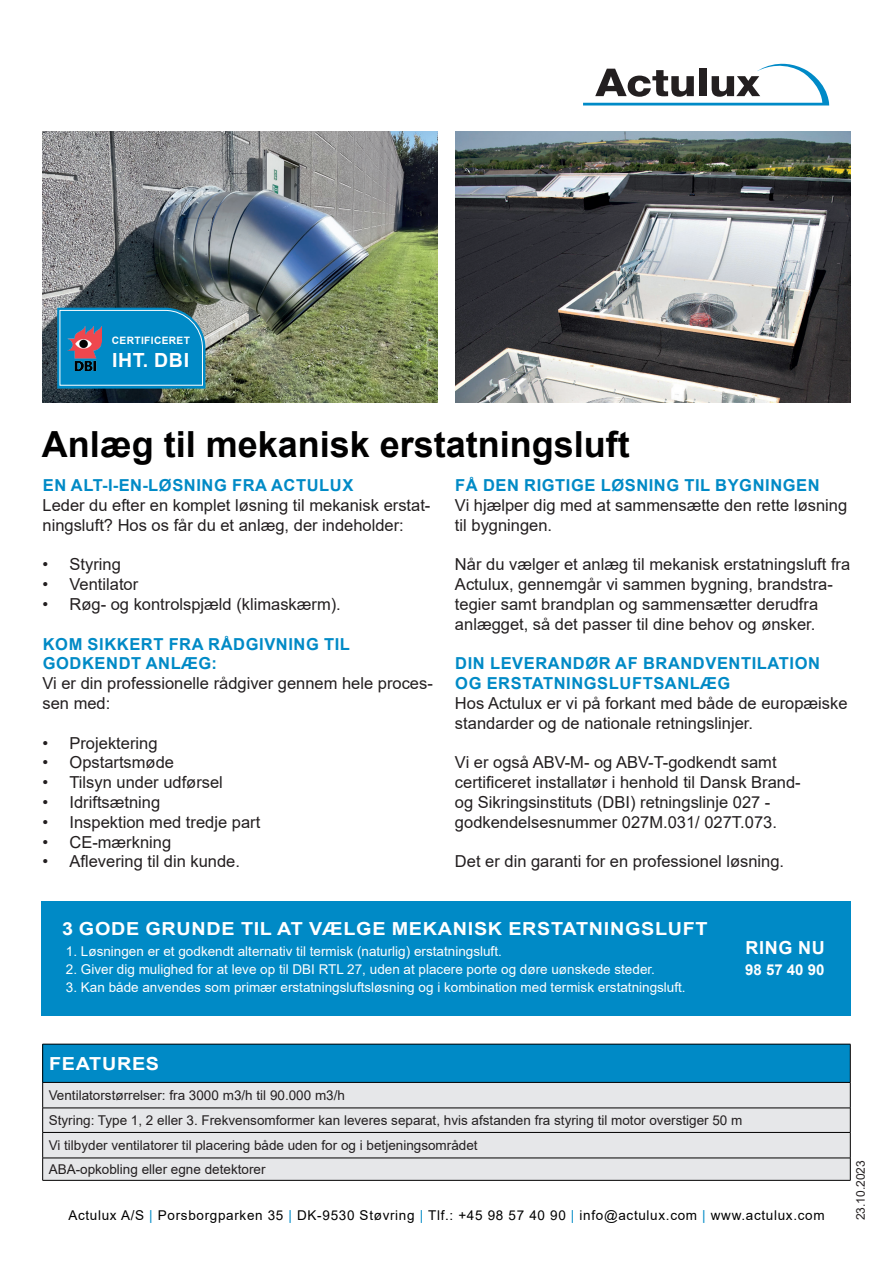
<style>
.page{position:relative;width:893px;height:1263px;background:#fff}
.page>*{position:absolute;margin:0;border:0;box-sizing:border-box;transform-origin:0 0}
.t1{font:700 36px "Arial";color:#010000}
.t2{font:700 19.5px "Arial";letter-spacing:.035em;color:#fff}
.t3{font:700 18px "Arial";letter-spacing:.035em;color:#fff;scale:1.1 1}
.t4{font:700 18px "Arial";letter-spacing:.035em;color:#fff}
.t5{font:16.5px/19.8px "Arial";color:#231f20}
.t6{font:700 16.5px/19.8px "Arial";letter-spacing:.035em;color:#008ac6}
.t7{font:700 15px "Arial";color:#fff}
.t8{font:13.5px/24.6px "Arial";color:#231f20}
.t9{font:13.5px "Arial";color:#fff}
.t10{font:13.5px "Arial";letter-spacing:.05em;color:#010000}
.t11{font:12px "Arial";color:#231f20}
.t12{font:700 10.2px "Arial";letter-spacing:.035em;color:#fff}
.s1{color:#008ac6}
</style>
<div class="page">
<img style="left:455px;top:131px;width:396px;height:271px">
<img style="left:43px;top:131px;width:395px;height:271px">
<svg style="left:595px;top:69px;width:99px;height:28px"></svg>
<div style="left:699px;top:69px;width:7px;height:27px;background:#231f20"></div>
<hr style="left:583px;top:103px;width:246px;height:2px;background:#008ac7">
<svg style="left:712px;top:64px;width:117px;height:39px"></svg>
<div style="left:43px;top:1044px;width:807px;height:38px;background:#008ac6"></div>
<div style="left:43px;top:1083px;width:807px;height:97px;background:#e6e7e9"></div>
<hr style="left:43px;top:1044px;width:807px;height:1px;background:#010000">
<hr style="left:42px;top:1044px;width:1px;height:38px;background:#010000">
<hr style="left:850px;top:1044px;width:1px;height:38px;background:#010000">
<hr style="left:43px;top:1082px;width:807px;height:1px;background:#010000">
<hr style="left:43px;top:1108px;width:807px;height:1px;background:#010000">
<hr style="left:43px;top:1132px;width:807px;height:1px;background:#010000">
<hr style="left:43px;top:1158px;width:807px;height:1px;background:#010000">
<svg style="left:42px;top:1082px;width:1px;height:98px"></svg>
<svg style="left:850px;top:1082px;width:1px;height:98px"></svg>
<hr style="left:43px;top:1180px;width:807px;height:1px;background:#010000">
<div style="left:42px;top:901px;width:809px;height:114px;background:#008ac6"></div>
<svg style="left:57px;top:308px;width:148px;height:81px;background:#0e8dc4"></svg>
<img style="left:68px;top:327px;width:34px;height:44px">
<p class="t12" style="left:112px;top:333px;width:80px">CERTIFICERET</p>
<p class="t2" style="left:112px;top:347px;width:79px">IHT. DBI</p>
<h1 class="t1" style="left:42px;top:419px;width:590px">Anlæg til mekanisk erstatningsluft</h1>
<p class="t6" style="left:43px;top:476px;width:312px">EN ALT-I-EN-LØSNING FRA ACTULUX</p>
<p class="t5" style="left:43px;top:495px;width:389px">Leder du efter en komplet løsning til mekanisk erstat&shy;ningsluft? Hos os får du et anlæg, der indeholder:</p>
<p class="t5" style="left:43px;top:554px;width:80px">• Styring</p>
<p class="t5" style="left:43px;top:574px;width:97px">• Ventilator</p>
<p class="t5" style="left:43px;top:594px;width:300px">• Røg- og kontrolspjæld (klimaskærm).</p>
<p class="t6" style="left:43px;top:634px;width:309px">KOM SIKKERT FRA RÅDGIVNING TIL<br>GODKENDT ANLÆG:</p>
<p class="t5" style="left:42px;top:673px;width:392px">Vi er din professionelle rådgiver gennem hele proces&shy;sen med:</p>
<p class="t5" style="left:42px;top:733px;width:117px">• Projektering</p>
<p class="t5" style="left:42px;top:752px;width:133px">• Opstartsmøde</p>
<p class="t5" style="left:42px;top:772px;width:182px">• Tilsyn under udførsel</p>
<p class="t5" style="left:42px;top:792px;width:119px">• Idriftsætning</p>
<p class="t5" style="left:42px;top:812px;width:219px">• Inspektion med tredje part</p>
<p class="t5" style="left:42px;top:832px;width:130px">• CE-mærkning</p>
<p class="t5" style="left:42px;top:851px;width:199px">• Aflevering til din kunde.</p>
<p class="t6" style="left:455px;top:476px;width:366px">FÅ DEN RIGTIGE LØSNING TIL BYGNINGEN</p>
<p class="t5" style="left:455px;top:495px;width:394px">Vi hjælper dig med at sammensætte den rette løsning til bygningen.</p>
<p class="t5" style="left:455px;top:554px;width:397px">Når du vælger et anlæg til mekanisk erstatningsluft fra Actulux, gennemgår vi sammen bygning, brandstra&shy;tegier samt brandplan og sammensætter derudfra anlægget, så det passer til dine behov og ønsker.</p>
<p class="t6" style="left:455px;top:654px;width:366px">DIN LEVERANDØR AF BRANDVENTILATION<br>OG ERSTATNINGSLUFTSANLÆG</p>
<p class="t5" style="left:455px;top:693px;width:394px">Hos Actulux er vi på forkant med både de europæiske standarder og de nationale retningslinjer.</p>
<p class="t5" style="left:455px;top:752px;width:347px">Vi er også ABV-M- og ABV-T-godkendt samt certificeret installatør i henhold til Dansk Brand&shy;og Sikringsinstituts (DBI) retningslinje 027 - godkendelsesnummer 027M.031/ 027T.073.</p>
<p class="t5" style="left:455px;top:851px;width:331px">Det er din garanti for en professionel løsning.</p>
<p class="t3" style="left:62px;top:916px;width:588px">3 GODE GRUNDE TIL AT VÆLGE MEKANISK ERSTATNINGSLUFT</p>
<p class="t9" style="left:66px;top:942px;width:437px">1. Løsningen er et godkendt alternativ til termisk (naturlig) erstatningsluft.</p>
<p class="t9" style="left:66px;top:960px;width:591px">2. Giver dig mulighed for at leve op til DBI RTL 27, uden at placere porte og døre uønskede steder.</p>
<p class="t9" style="left:66px;top:978px;width:621px">3. Kan både anvendes som primær erstatningsluftsløsning og i kombination med termisk erstatningsluft.</p>
<p class="t4" style="left:745px;top:934px;width:81px">RING NU</p>
<p class="t7" style="left:745px;top:959px;width:81px">98 57 40 90</p>
<p class="t3" style="left:49px;top:1051px;width:102px">FEATURES</p>
<p class="t8" style="left:49px;top:1083px;width:695px">Ventilatorstørrelser: fra 3000 m3/h til 90.000 m3/h<br>Styring: Type 1, 2 eller 3. Frekvensomformer kan leveres separat, hvis afstanden fra styring til motor overstiger 50 m Vi tilbyder ventilatorer til placering både uden for og i betjeningsområdet<br>ABA-opkobling eller egne detektorer</p>
<p class="t10" style="left:68px;top:1206px;width:758px">Actulux A/S <span class="s1">|</span> Porsborgparken 35 <span class="s1">|</span> DK-9530 Støvring <span class="s1">|</span> Tlf.: +45 98 57 40 90 <span class="s1">|</span> info@actulux.com <span class="s1">|</span> www.actulux.com</p>
<p class="t11" style="left:852px;top:1220px;width:62px;rotate:-90deg">23.10.2023</p>
</div>
